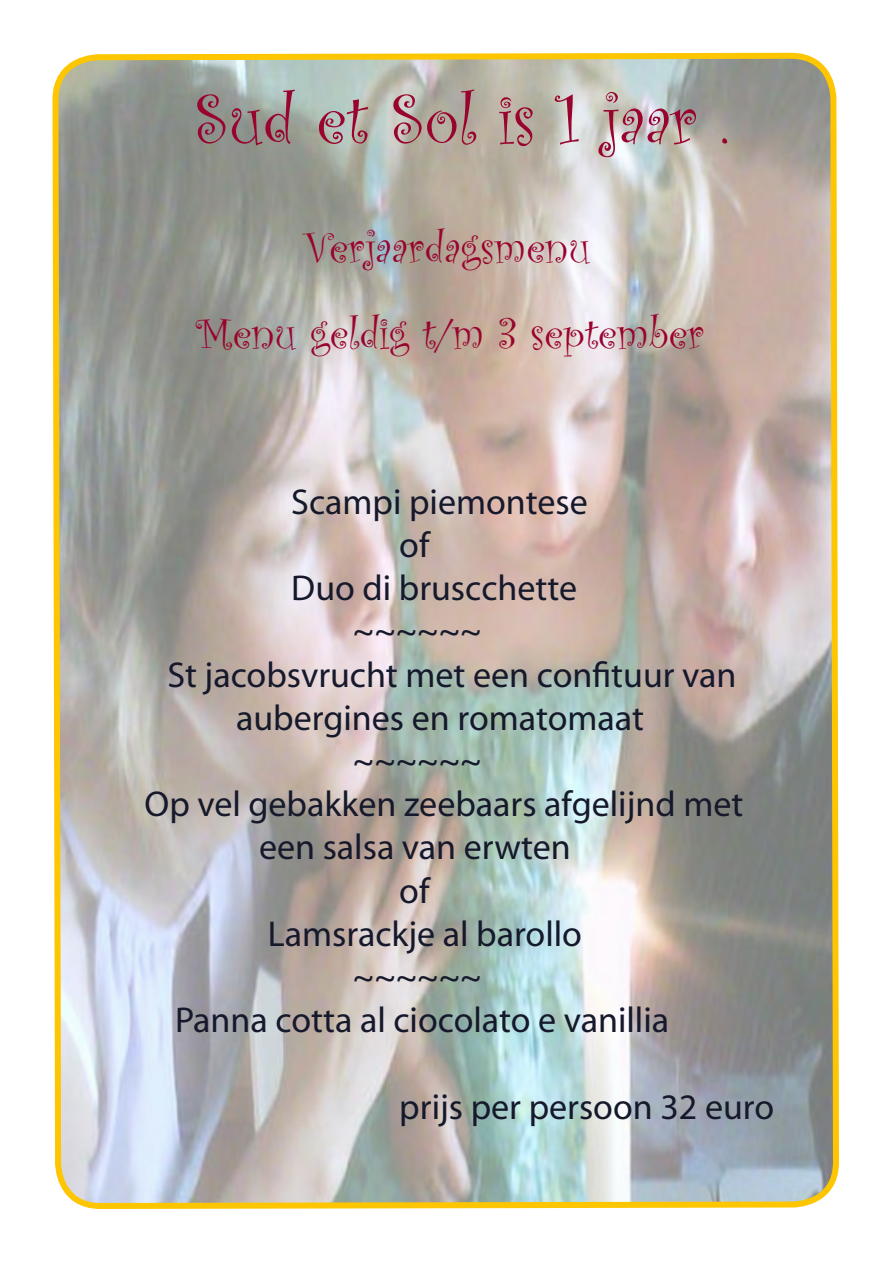
<style>
.page{position:relative;width:893px;height:1263px;background:#fff}
.page>*{position:absolute;margin:0;border:0;box-sizing:border-box;transform-origin:0 0}
.t1{font:72px "Curlz";color:#99042e}
.t2{font:45px/86.4px "Curlz";color:#99042e;text-align:center}
.t3{font:36px "Myriad";color:#15192b}
</style>
<div class="page">
<img style="left:55px;top:52px;width:781px;height:1157px">
<h1 class="t1" style="left:193px;top:69px;width:538px">Sud et Sol is 1 jaar .</h1>
<p class="t2" style="left:196px;top:202px;width:510px">Verjaardagsmenu<br>Menu geldig t/m 3 september</p>
<p class="t3" style="left:291px;top:484px;width:298px">Scampi piemontese</p>
<p class="t3" style="left:399px;top:527px;width:32px">of</p>
<p class="t3" style="left:291px;top:570px;width:287px">Duo di bruscchette</p>
<p class="t3" style="left:353px;top:613px;width:130px">~~~~~~</p>
<p class="t3" style="left:167px;top:657px;width:570px">St jacobsvrucht met een confituur van</p>
<p class="t3" style="left:236px;top:700px;width:409px">aubergines en romatomaat</p>
<p class="t3" style="left:353px;top:743px;width:130px">~~~~~~</p>
<p class="t3" style="left:145px;top:786px;width:600px">Op vel gebakken zeebaars afgelijnd met</p>
<p class="t3" style="left:259px;top:829px;width:313px">een salsa van erwten</p>
<p class="t3" style="left:399px;top:873px;width:32px">of</p>
<p class="t3" style="left:268px;top:916px;width:316px">Lamsrackje al barollo</p>
<p class="t3" style="left:353px;top:959px;width:130px">~~~~~~</p>
<p class="t3" style="left:175px;top:1002px;width:496px">Panna cotta al ciocolato e vanillia</p>
<p class="t3" style="left:399px;top:1089px;width:376px">prijs per persoon 32 euro</p>
</div>
